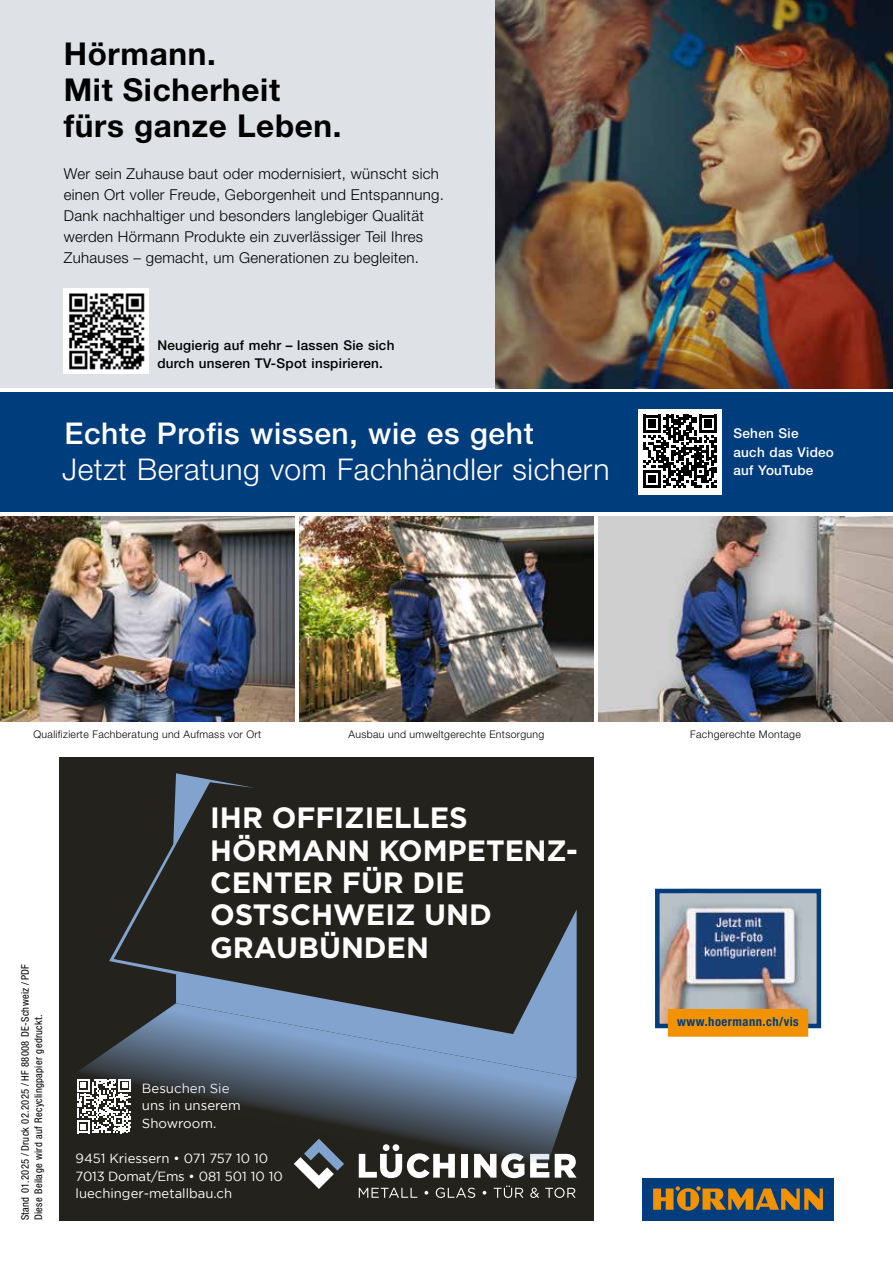
<style>
.page{position:relative;width:893px;height:1263px;background:#fff}
.page>*{position:absolute;margin:0;border:0;box-sizing:border-box;transform-origin:0 0}
.t1{font:700 31.5px/36px "Hoermann Helvetica Neue";letter-spacing:.02em;color:#000}
.t2{font:300 30px "Hoermann Helvetica Neue";letter-spacing:.02em;color:#fff}
.t3{font:500 30px "Hoermann Helvetica Neue";letter-spacing:.02em;color:#fff}
.t4{font:700 29.4px/32.2px "Gotham";color:#fff}
.t5{font:300 15px/21px "Hoermann Helvetica Neue";letter-spacing:.02em;color:#000}
.t6{font:500 13.5px/18px "Hoermann Helvetica Neue";letter-spacing:.02em;color:#000}
.t7{font:500 13.5px/18.8px "Hoermann Helvetica Neue";letter-spacing:.02em;color:#fff}
.t8{font:13.2px/17.2px "Gotham";color:#fff}
.t9{font:700 condensed 12.45px "Hoermann Helvetica Neue";letter-spacing:.04em;color:#003d7c}
.t10{font:300 10.5px "Hoermann Helvetica Neue";letter-spacing:.03em;color:#000}
.t11{font:condensed 10.5px/13.5px "Hoermann Helvetica Neue";letter-spacing:.03em;color:#000}
</style>
<div class="page">
<img style="left:0;top:517px;width:295px;height:204px">
<img style="left:299px;top:517px;width:295px;height:204px">
<img style="left:598px;top:517px;width:295px;height:204px">
<div style="left:0;top:0;width:893px;height:388px;background:#dee2e6"></div>
<div style="left:0;top:392px;width:893px;height:119px;background:#003d7c"></div>
<img style="left:496px;top:0;width:397px;height:388px">
<img style="left:64px;top:288px;width:85px;height:85px">
<img style="left:655px;top:888px;width:167px;height:149px">
<div style="left:642px;top:1178px;width:192px;height:42px;background:#003d7c"></div>
<svg style="left:653px;top:1186px;width:170px;height:24px"></svg>
<div style="left:639px;top:409px;width:83px;height:85px;background:#fff"></div>
<svg style="left:643px;top:415px;width:73px;height:73px"></svg>
<div style="left:60px;top:757px;width:534px;height:463px;background:#24221d"></div>
<svg style="left:311px;top:1181px;width:16px;height:8px"></svg>
<svg style="left:359px;top:1188px;width:58px;height:10px"></svg>
<svg style="left:424px;top:1191px;width:4px;height:3px"></svg>
<svg style="left:436px;top:1187px;width:39px;height:11px"></svg>
<svg style="left:545px;top:1187px;width:31px;height:11px"></svg>
<svg style="left:530px;top:1187px;width:9px;height:11px"></svg>
<svg style="left:494px;top:1186px;width:29px;height:12px"></svg>
<svg style="left:176px;top:909px;width:401px;height:94px"></svg>
<svg style="left:109px;top:773px;width:146px;height:201px"></svg>
<svg style="left:77px;top:1003px;width:500px;height:178px"></svg>
<h1 class="t1" style="left:64px;top:34px;width:279px">Hörmann.<br>Mit Sicherheit fürs ganze Leben.</h1>
<p class="t5" style="left:64px;top:162px;width:382px">Wer sein Zuhause baut oder modernisiert, wünscht sich einen Ort voller Freude, Geborgenheit und Entspannung.<br>Dank nachhaltiger und besonders langlebiger Qualität werden Hörmann Produkte ein zuverlässiger Teil Ihres Zuhauses – gemacht, um Generationen zu begleiten.</p>
<p class="t6" style="left:157px;top:335px;width:239px">Neugierig auf mehr – lassen Sie sich durch unseren TV-Spot inspirieren.</p>
<h2 class="t3" style="left:64px;top:413px;width:471px">Echte Profis wissen, wie es geht</h2>
<h2 class="t2" style="left:62px;top:449px;width:549px">Jetzt Beratung vom Fachhändler sichern</h2>
<p class="t7" style="left:733px;top:423px;width:102px">Sehen Sie<br>auch das Video auf YouTube</p>
<p class="t10" style="left:34px;top:726px;width:229px">Qualifizierte Fachberatung und Aufmass vor Ort</p>
<p class="t10" style="left:349px;top:726px;width:197px">Ausbau und umweltgerechte Entsorgung</p>
<p class="t10" style="left:690px;top:726px;width:112px">Fachgerechte Montage</p>
<p class="t11" style="left:18px;top:1220px;width:258px;rotate:-90deg">Stand 01.2025 / Druck 02.2025 / HF 88008 DE-Schweiz / PDF<br>Diese Beilage wird auf Recyclingpapier gedruckt.</p>
<h3 class="t4" style="left:210px;top:801px;width:369px">IHR OFFIZIELLES<br>HÖRMANN KOMPETENZ-<br>CENTER FÜR DIE<br>OSTSCHWEIZ UND<br>GRAUBÜNDEN</h3>
<p class="t8" style="left:142px;top:1079px;width:100px">Besuchen Sie uns in unserem<br>Showroom.</p>
<p class="t8" style="left:76px;top:1150px;width:209px">9451 Kriessern • 071 757 10 10<br>7013 Domat/Ems • 081 501 10 10 luechinger-metallbau.ch</p>
<p class="t9" style="left:677px;top:1013px;width:123px">www.hoermann.ch/vis</p>
</div>
